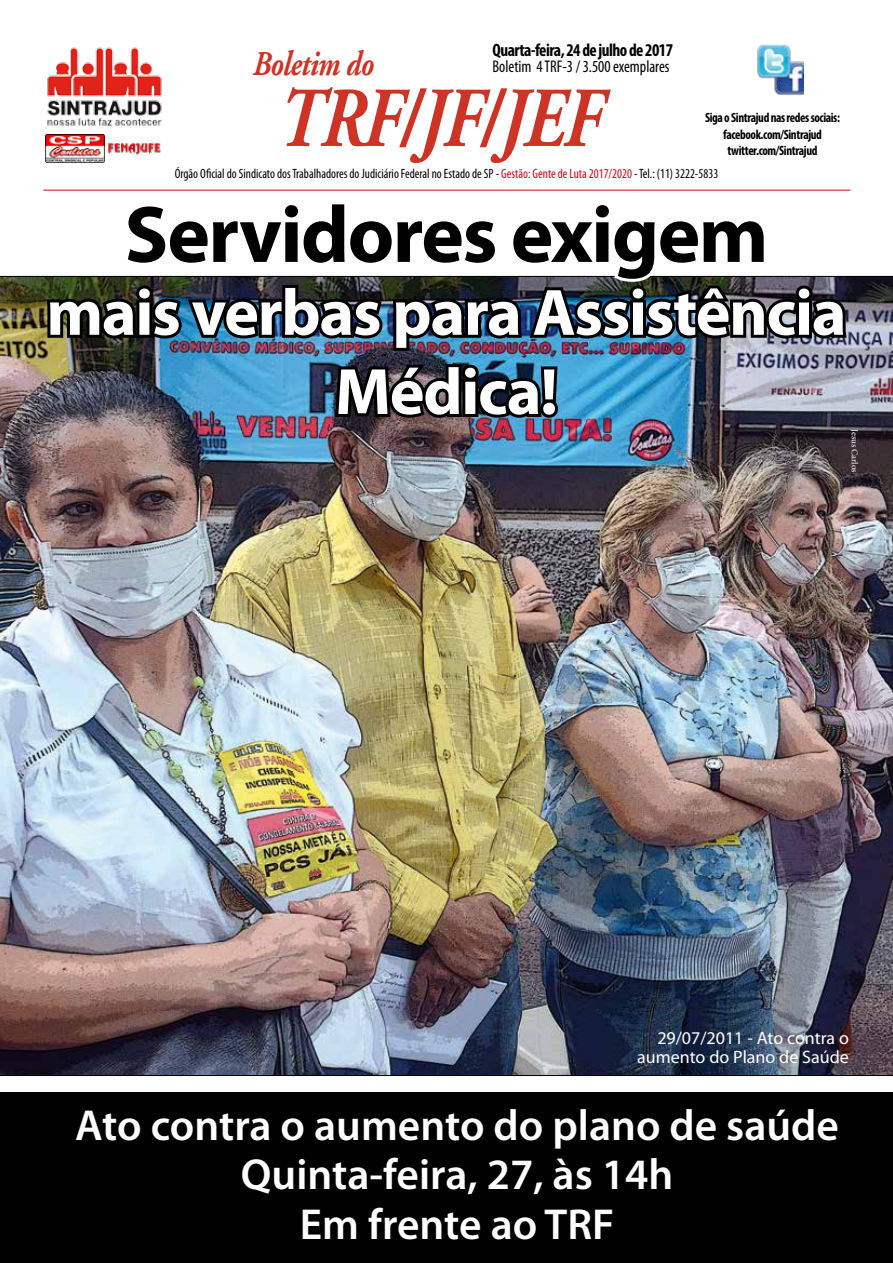
<style>
.page{position:relative;width:893px;height:1263px;background:#fff}
.page>*{position:absolute;margin:0;border:0;box-sizing:border-box;transform-origin:0 0}
.t1{font:italic 700 85.2px "Adobe Garamond";letter-spacing:-.02em;color:#ce3425;scale:.81 1}
.t2{font:700 81px "Myriad Pro";letter-spacing:-.02em;color:#000}
.t3{font:700 66px/79.2px "Myriad Pro";letter-spacing:-.02em;color:#fff;text-align:center}
.t4{font:600 43.5px/49.5px "Myriad Pro";color:#fff;text-align:center}
.t5{font:italic 700 35.1px "Adobe Garamond";letter-spacing:-.02em;color:#ce3425;scale:.81 1}
.t6{font:18px/19.8px "Myriad Pro";color:#fff;text-align:right}
.t7{font:700 condensed 18px "Myriad Pro";letter-spacing:-.03em;color:#000;scale:.96 1}
.t8{font:condensed 16.95px "Myriad Pro";color:#000;scale:.95 1}
.t9{font:condensed 13.5px "Myriad Pro";color:#000;scale:.95 1}
.t10{font:700 condensed 13.5px/16.2px "Myriad Pro";letter-spacing:-.03em;color:#000;text-align:center;scale:.95 1}
.t11{font:9px "Minion Pro";letter-spacing:-.005em;color:#fff}
.s1{color:#cd071e}
</style>
<div class="page">
<img style="left:757px;top:44px;width:46px;height:51px">
<hr style="left:43px;top:190px;width:807px;height:1px;background:#cd071e">
<img style="left:46px;top:134px;width:58px;height:29px">
<img style="left:47px;top:47px;width:115px;height:79px">
<img style="left:107px;top:142px;width:55px;height:13px">
<img style="left:0;top:276px;width:893px;height:800px">
<div style="left:0;top:1093px;width:893px;height:170px;background:#000"></div>
<img style="left:44px;top:275px;width:807px;height:146px">
<h3 class="t7" style="left:492px;top:39px;width:190px">Quarta-feira, 24 de julho de 2017</h3>
<h3 class="t5" style="left:253px;top:44px;width:151px">Boletim do</h3>
<p class="t8" style="left:492px;top:56px;width:188px">Boletim 4 TRF-3 / 3.500 exemplares</p>
<h1 class="t1" style="left:278px;top:72px;width:402px">TRF/JF/JEF</h1>
<p class="t9" style="left:175px;top:166px;width:574px">Órgão Oficial do Sindicato dos Trabalhadores do Judiciário Federal no Estado de SP - <span class="s1">Gestão: Gente de Luta 2017/2020</span> - Tel.: (11) 3222-5833</p>
<p class="t10" style="left:705px;top:109px;width:144px">Siga o Sintrajud nas redes sociais: facebook.com/Sintrajud twitter.com/Sintrajud</p>
<h2 class="t2" style="left:125px;top:182px;width:645px">Servidores exigem</h2>
<h3 class="t3" style="left:46px;top:271px;width:802px">mais verbas para Assistência<br>Médica!</h3>
<p class="t11" style="left:861px;top:429px;width:45px;rotate:90deg">Jesus Carlos</p>
<h3 class="t6" style="left:637px;top:1027px;width:213px">29/07/2011 - Ato contra o aumento do Plano de Saúde</h3>
<h3 class="t4" style="left:75px;top:1099px;width:765px">Ato contra o aumento do plano de saúde<br>Quinta-feira, 27, às 14h<br>Em frente ao TRF</h3>
</div>
